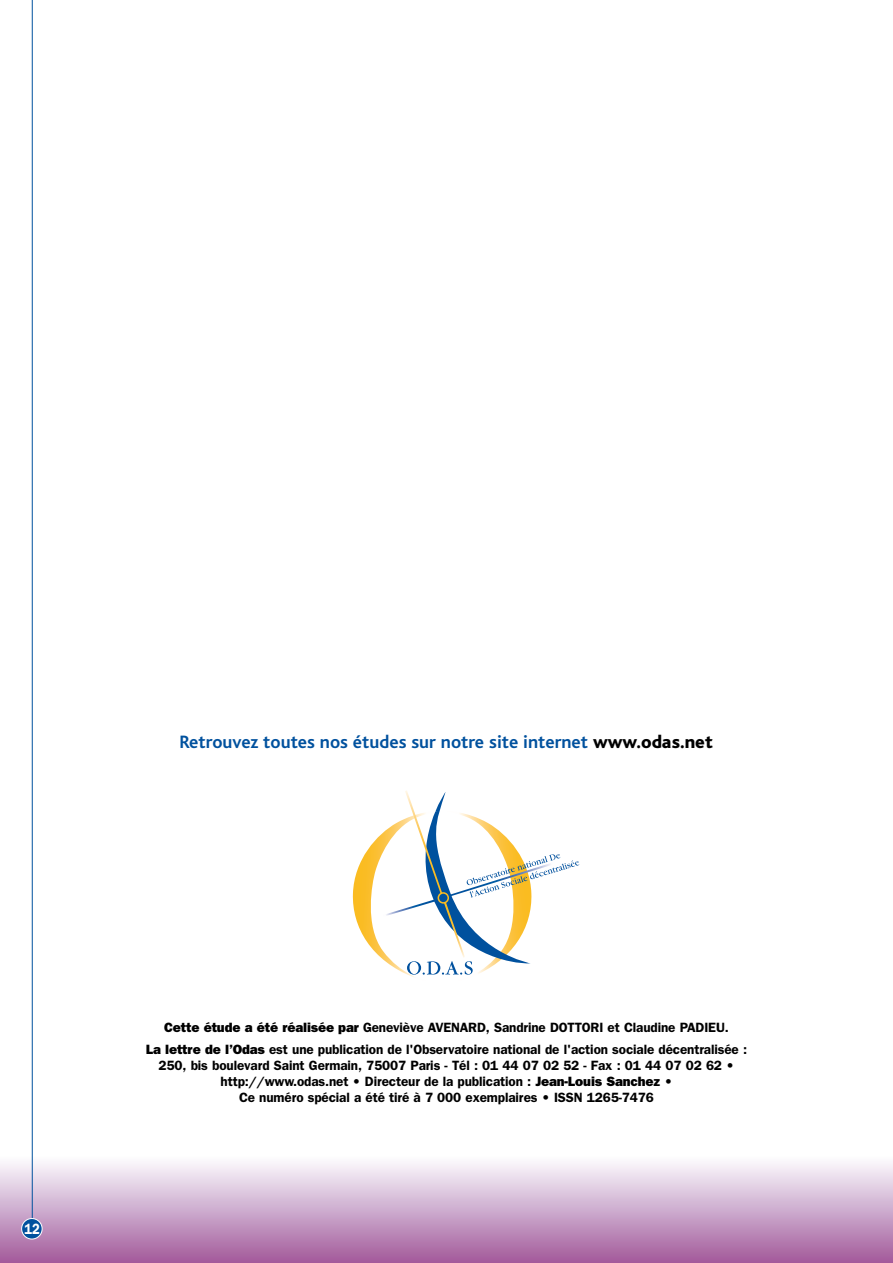
<style>
.page{position:relative;width:893px;height:1263px;background:#fff}
.page>*{position:absolute;margin:0;border:0;box-sizing:border-box;transform-origin:0 0}
.t1{font:700 18.75px "Bliss";color:#00519e}
.t2{font:600 15px "Franklin Gothic";color:#fff;scale:.85 1}
.t3{font:600 13.5px/16.2px "Franklin Gothic";letter-spacing:-.01em;color:#000;text-align:center}
.t4{font:800 13.5px "Franklin Gothic";letter-spacing:-.01em;color:#000}
.s1{font-weight:800;color:#000}
.s2{font-weight:600}
.s3{font-weight:800}
</style>
<div class="page">
<div style="left:0;top:1157px;width:893px;height:106px;background:linear-gradient(to bottom,#fcfeff,#a25c9c)"></div>
<hr style="left:32px;top:0;width:1px;height:1219px;background:#00519e">
<div style="left:22px;top:1218px;width:20px;height:21px;background:#00519e;border-radius:50%"></div>
<div style="left:21px;top:1218px;width:22px;height:21px;border:1px solid #fff;border-radius:50%"></div>
<svg style="left:352px;top:791px;width:227px;height:186px"></svg>
<h1 class="t1" style="left:179px;top:732px;width:535px">Retrouvez toutes nos études sur notre site internet <span class="s1">www.odas.net</span></h1>
<p class="t2" style="left:24px;top:1219px;width:20px">12</p>
<p class="t4" style="left:164px;top:1019px;width:289px">Cette étude a été réalisée par <span class="s2">Geneviève avenard</span></p>
<p class="t3" style="left:486px;top:1019px;width:244px">, Sandrine DOTTORI et Claudine PADIEU.</p>
<p class="t3" style="left:146px;top:1041px;width:603px"><span class="s3">La lettre de l’Odas</span> est une publication de l'Observatoire national de l'action sociale décentralisée :<br>250, bis boulevard Saint Germain, 75007 Paris - Tél : 01 44 07 02 52 - Fax : 01 44 07 02 62 • http://www.odas.net • Directeur de la publication : <span class="s3">Jean-Louis Sanchez</span> •<br>Ce numéro spécial a été tiré à 7 000 exemplaires • ISSN 1265-7476</p>
</div>
